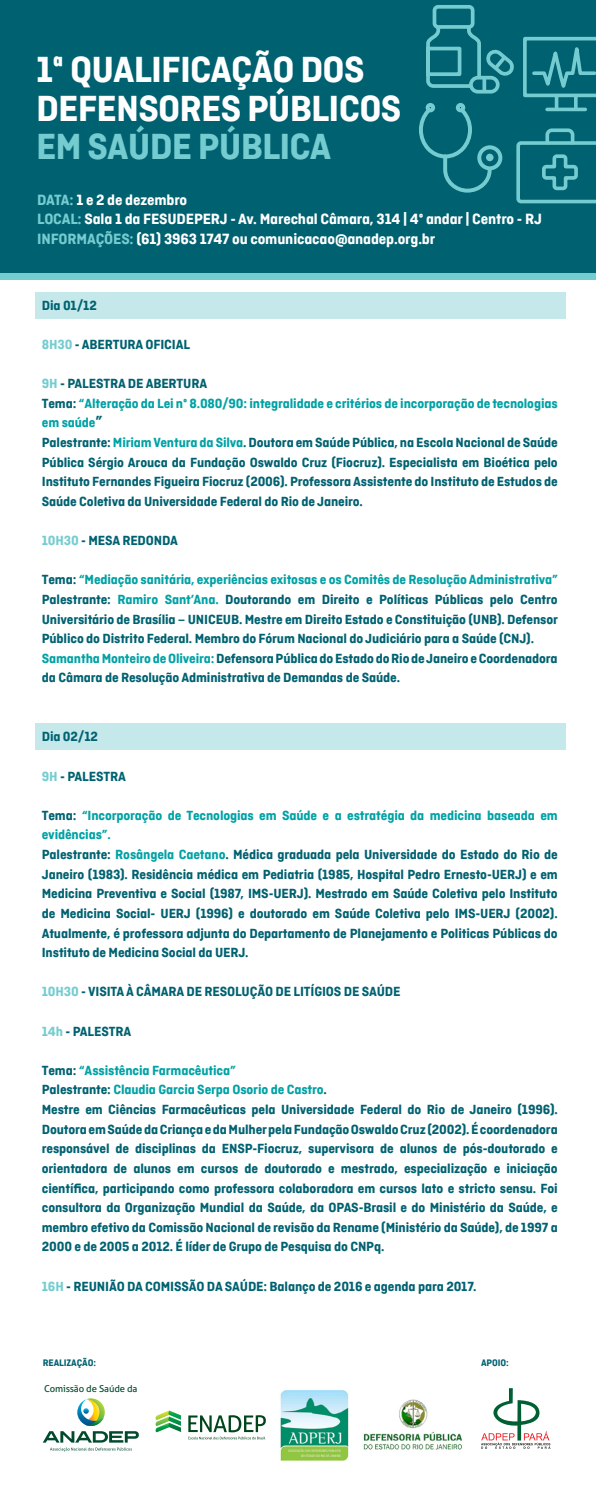
<style>
.page{position:relative;width:596px;height:1503px;background:#fff}
.page>*{position:absolute;margin:0;border:0;box-sizing:border-box;transform-origin:0 0}
.t1{font:700 38.3px/38.3px "Ciutadella W04";letter-spacing:-.02em;color:#fff}
.t2{font:700 38.3px "Ciutadella W04";letter-spacing:-.02em;color:#75ccd0}
.t3{font:700 15.7px/19.6px "Ciutadella W04";letter-spacing:-.01em;color:#fff}
.t4{font:700 15.7px "Ciutadella W04";color:#75ccd0}
.t5{font:700 14px/19.6px "Ciutadella W04";letter-spacing:-.01em;color:#006271}
.t6{font:700 10px "Ciutadella W04";letter-spacing:-.01em;color:#006271}
.t7{font:9.5px "Aller";letter-spacing:-.01em;color:#004b2c}
.s1{color:#75ccd0}
.s2{color:#00a2a5}
.s3{font-size:17px}
</style>
<div class="page">
<div style="left:35px;top:292px;width:530px;height:26px;background:#c5e9eb"></div>
<div style="left:35px;top:723px;width:530px;height:27px;background:#c5e9eb"></div>
<div style="left:0;top:0;width:595px;height:278px;background:#006271"></div>
<hr style="left:546px;top:108px;width:39px;height:3px;background:#75ccd0">
<svg style="left:554px;top:99px;width:4px;height:8px"></svg>
<svg style="left:574px;top:99px;width:3px;height:8px"></svg>
<svg style="left:516px;top:128px;width:79px;height:75px"></svg>
<div style="left:477px;top:145px;width:25px;height:25px;border:4px solid #75ccd0;border-radius:50%"></div>
<div style="left:425px;top:103px;width:10px;height:9px;border:4px solid #75ccd0;border-radius:50%"></div>
<div style="left:455px;top:103px;width:10px;height:9px;border:4px solid #75ccd0;border-radius:50%"></div>
<svg style="left:419px;top:105px;width:74px;height:88px"></svg>
<div style="left:485px;top:154px;width:8px;height:7px;border:4px solid #75ccd0;border-radius:50%"></div>
<svg style="left:426px;top:5px;width:169px;height:94px"></svg>
<div style="left:468px;top:76px;width:31px;height:18px;border:4px solid #75ccd0;border-radius:7px"></div>
<svg style="left:482px;top:77px;width:4px;height:15px"></svg>
<img style="left:280px;top:1390px;width:69px;height:71px">
<img style="left:363px;top:1399px;width:99px;height:51px">
<svg style="left:43px;top:1398px;width:96px;height:53px"></svg>
<svg style="left:188px;top:1415px;width:78px;height:24px"></svg>
<svg style="left:155px;top:1410px;width:26px;height:22px"></svg>
<div style="left:0;top:273px;width:595px;height:6px;background:#75ccd0"></div>
<svg style="left:481px;top:1388px;width:69px;height:60px"></svg>
<h1 class="t1" style="left:36px;top:50px;width:366px">1ª Qualificação dos<br>Defensores Públicos</h1>
<h1 class="t2" style="left:36px;top:124px;width:296px">em Saúde Pública</h1>
<p class="t3" style="left:37px;top:190px;width:152px"><span class="s1">DATA:</span> 1 e 2 de dezembro<br><span class="s1">LOCAL</span></p>
<p class="t3" style="left:78px;top:209px;width:464px"><span class="s1">:</span> Sala 1 da Fesudeperj - Av. Marechal Câmara, 314 | 4º andar | Centro - RJ</p>
<p class="t4" style="left:37px;top:230px;width:9px">INFO</p>
<p class="t3" style="left:67px;top:229px;width:369px"><span class="s1">RMAÇÕES:</span> (61) 3963 1747 ou comunicacao@anadep.org.br</p>
<p class="t5" style="left:42px;top:295px;width:56px">Dia 01/12</p>
<p class="t5" style="left:42px;top:334px;width:150px"><span class="s1">8h30</span> - Abertura Oficial</p>
<p class="t5" style="left:42px;top:373px;width:517px"><span class="s1">9h</span> - Palestra de Abertura<br>Tema: <span class="s2">“Alteração da Lei nº 8.080/90: integralidade e critérios de incorporação de tecnologias em saúde</span><span class="s3">”<br></span>Palestrante: <span class="s2">Miriam Ventura da Silva</span>. Doutora em Saúde Pública, na Escola Nacional de Saúde Pública Sérgio Arouca da Fundação Oswaldo Cruz (Fiocruz). Especialista em Bioética pelo Instituto Fernandes Figueira Fiocruz (2006). Professora Assistente do Instituto de Estudos de Saúde Coletiva da Universidade Federal do Rio de Janeiro.</p>
<p class="t5" style="left:42px;top:530px;width:137px"><span class="s1">10h30</span> - Mesa Redonda</p>
<p class="t5" style="left:42px;top:570px;width:517px;text-align:justify">Tema: <span class="s2">“Mediação sanitária, experiências exitosas e os Comitês de Resolução Administrativa” </span>Palestrante: <span class="s2">Ramiro Sant’Ana.</span> Doutorando em Direito e Políticas Públicas pelo Centro Universitário de Brasília – UNICEUB</p>
<p class="t5" style="left:42px;top:609px;width:517px;text-indent:197px">. Mestre em Direito Estado e Constituição (UNB). Defensor Público do Distrito Federal. Membro do Fórum Nacional do Judiciário para a Saúde (CNJ).<br><span class="s2">Samantha Monteiro de Oliveira:</span> Defensora Pública do Estado do Rio de Janeiro e Coordenadora da Câmara de Resolução Administrativa de Demandas de Saúde.</p>
<p class="t5" style="left:42px;top:727px;width:58px">Dia 02/12</p>
<p class="t5" style="left:42px;top:766px;width:85px"><span class="s1">9h</span> - Palestra</p>
<p class="t5" style="left:42px;top:805px;width:517px">Tema: <span class="s2">“Incorporação de Tecnologias em Saúde e a estratégia da medicina baseada em evidências”.<br></span>Palestrante: <span class="s2">Rosângela Caetano</span>. Médica graduada pela Universidade do Estado do Rio de Janeiro (1983). Residência médica em Pediatria (1985, Hospital Pedro Ernesto-UERJ) e em Medicina Preventiva e Social (1987, IMS-UERJ). Mestrado em Saúde Coletiva pelo Instituto de Medicina Social- UERJ (1996) e doutorado em Saúde Coletiva pelo IMS-UERJ (2002).<br>Atualmente, é professora adjunta do Departamento de Planejamento e Politicas Públicas do Instituto de Medicina Social da UERJ.</p>
<p class="t5" style="left:42px;top:982px;width:360px"><span class="s1">10h30</span> - Visita à Câmara de Resolução de Litígios de Saúde</p>
<p class="t5" style="left:42px;top:1021px;width:91px"><span class="s1">14h</span> - Palestra</p>
<p class="t5" style="left:42px;top:1060px;width:517px">Tema: <span class="s2">“Assistência Farmacêutica”<br></span>Palestrante: <span class="s2">Claudia Garcia Serpa Osorio de Castro</span>.<br>Mestre em Ciências Farmacêuticas pela Universidade Federal do Rio de Janeiro (1996).<br>Doutora em Saúde da Criança e da Mulher pela Fundação Oswaldo Cruz (2002). É coordenadora responsável de disciplinas da ENSP-Fiocruz, supervisora de alunos de pós-doutorado e orientadora de alunos em cursos de doutorado e mestrado, especialização e iniciação científica, participando como professora colaboradora em cursos lato e stricto sensu. Foi consultora da Organização Mundial da Saúde, da OPAS-Brasil e do Ministério da Saúde, e membro efetivo da Comissão Nacional de revisão da Rename (Ministério da Saúde), de 1997 a 2000 e de 2005 a 2012. É líder de Grupo de Pesquisa do CN Pq.</p>
<p class="t5" style="left:42px;top:1276px;width:436px"><span class="s1">16h</span> - Reunião da Comissão da Saúde: Balanço de 2016 e agenda para 2017.</p>
<p class="t6" style="left:43px;top:1356px;width:55px">Realização:</p>
<p class="t6" style="left:481px;top:1356px;width:29px">APOIO:</p>
<p class="t7" style="left:44px;top:1382px;width:95px">Comissão de Saúde da</p>
</div>
